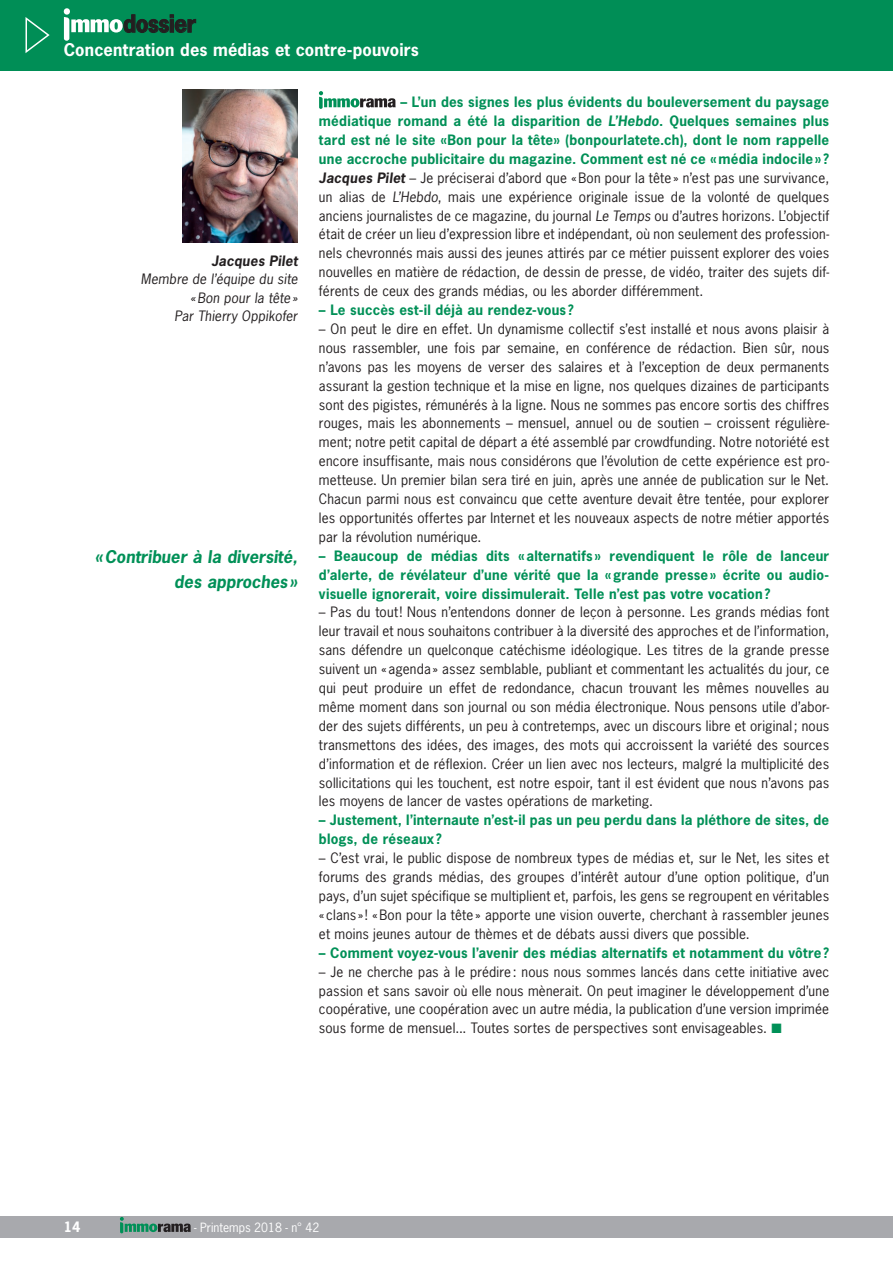
<style>
.page{position:relative;width:893px;height:1263px;background:#fff}
.page>*{position:absolute;margin:0;border:0;box-sizing:border-box;transform-origin:0 0}
.t1{font:700 22.5px "News Gothic Std";letter-spacing:-.02em;color:#231f20}
.t2{font:700 16.5px "News Gothic Std";letter-spacing:.01em;color:#fff}
.t3{font:italic 700 16.5px/25.5px "News Gothic Std";color:#009057;text-align:right}
.t4{font:13.5px/18.9px "News Gothic Std";letter-spacing:.015em;color:#231f20;text-align:justify}
.t5{font:700 13.5px/18.9px "News Gothic Std";letter-spacing:.02em;color:#009057;text-align:justify}
.t6{font:italic 13.5px/18.3px "News Gothic Std";letter-spacing:.015em;color:#231f20;text-align:right}
.t7{font:italic 700 13.5px "News Gothic Std";letter-spacing:.015em;color:#231f20}
.t8{font:700 13.5px "News Gothic Std";color:#fff}
.t9{font:12px "News Gothic Std";color:#fff}
.s1{font-weight:700;color:#009057}
.s2{font-weight:700;font-style:italic;color:#009057}
.s3{font-weight:700;font-style:italic}
.s4{font-style:italic}
.s5{color:#009057}
</style>
<div class="page">
<div style="left:0;top:1216px;width:893px;height:21px;background:#a8a9ad"></div>
<svg style="left:120px;top:1217px;width:71px;height:16px"></svg>
<div style="left:0;top:0;width:892px;height:70px;background:#008e56"></div>
<div style="left:64px;top:8px;width:6px;height:7px;background:#fff;border-radius:50%"></div>
<svg style="left:64px;top:14px;width:132px;height:27px"></svg>
<svg style="left:25px;top:17px;width:25px;height:36px"></svg>
<svg style="left:319px;top:91px;width:77px;height:18px"></svg>
<img style="left:183px;top:89px;width:115px;height:153px">
<h1 class="t1" style="left:123px;top:9px;width:74px">dossier</h1>
<p class="t2" style="left:64px;top:38px;width:357px">Concentration des médias et contre-pouvoirs</p>
<p class="t4" style="left:319px;top:92px;width:512px;text-indent:81px"><span class="s1">– L’un des signes les plus évidents du bouleversement du paysage médiatique romand a été la disparition de</span> <span class="s2">L’Hebdo</span><span class="s1">. Quelques semaines plus tard est né le site «Bon pour la tête» (bonpourlatete.ch), dont le nom rappelle une accroche publicitaire du magazine. Comment est né ce «média indocile»?<br></span><span class="s3">Jacques Pilet</span> – Je préciserai d’abord que «Bon pour la tête» n’est pas une survivance, un alias de <span class="s4">L’Hebdo</span>, mais une expérience originale issue de la volonté de quelques anciens journalistes de ce magazine, du journal <span class="s4">Le Temps</span> ou d’autres horizons. L’objectif était de créer un lieu d’expression libre et indépendant, où non seulement des profession&shy;nels chevronnés mais aussi des jeunes attirés par ce métier puissent explorer des voies nouvelles en matière de rédaction, de dessin de presse, de vidéo, traiter des sujets dif&shy;férents de ceux des grands médias, ou les aborder différemment.</p>
<p class="t5" style="left:319px;top:300px;width:256px">– Le succès est-il déjà au rendez-vous?</p>
<p class="t4" style="left:319px;top:319px;width:512px">– On peut le dire en effet. Un dynamisme collectif s’est installé et nous avons plaisir à nous rassembler, une fois par semaine, en conférence de rédaction. Bien sûr, nous n’avons pas les moyens de verser des salaires et à l’exception de deux permanents assurant la gestion technique et la mise en ligne, nos quelques dizaines de participants sont des pigistes, rémunérés à la ligne. Nous ne sommes pas encore sortis des chiffres rouges, mais les abonnements – mensuel, annuel ou de soutien – croissent régulière&shy;ment; notre petit capital de départ a été assemblé par crowdfunding. Notre notoriété est encore insuffisante, mais nous considérons que l’évolution de cette expérience est pro&shy;metteuse. Un premier bilan sera tiré en juin, après une année de publication sur le Net.<br>Chacun parmi nous est convaincu que cette aventure devait être tentée, pour explorer les opportunités offertes par Internet et les nouveaux aspects de notre métier apportés par la révolution numérique.</p>
<p class="t5" style="left:319px;top:546px;width:512px">– Beaucoup de médias dits «alternatifs» revendiquent le rôle de lanceur d’alerte, de révélateur d’une vérité que la «grande presse» écrite ou audio&shy;visuelle ignorerait, voire dissimulerait. Telle n’est pas votre vocation?</p>
<p class="t4" style="left:319px;top:603px;width:512px">– Pas du tout! Nous n’entendons donner de leçon à personne. Les grands médias font leur travail et nous souhaitons contribuer à la diversité des approches et de l’information, sans défendre un quelconque catéchisme idéologique. Les titres de la grande presse suivent un «agenda» assez semblable, publiant et commentant les actualités du jour, ce qui peut produire un effet de redondance, chacun trouvant les mêmes nouvelles au même moment dans son journal ou son média électronique. Nous pensons utile d’abor&shy;der des sujets différents, un peu à contretemps, avec un discours libre et original; nous transmettons des idées, des images, des mots qui accroissent la variété des sources d’information et de réflexion. Créer un lien avec nos lecteurs, malgré la multiplicité des sollicitations qui les touchent, est notre espoir, tant il est évident que nous n’avons pas les moyens de lancer de vastes opérations de marketing.</p>
<p class="t5" style="left:319px;top:811px;width:512px">– Justement, l’internaute n’est-il pas un peu perdu dans la pléthore de sites, de blogs, de réseaux?</p>
<p class="t4" style="left:319px;top:848px;width:512px">– C’est vrai, le public dispose de nombreux types de médias et, sur le Net, les sites et forums des grands médias, des groupes d’intérêt autour d’une option politique, d’un pays, d’un sujet spécifique se multiplient et, parfois, les gens se regroupent en véritables «clans » ! «Bon pour la tête» apporte une vision ouverte, cherchant à rassembler jeunes et moins jeunes autour de thèmes et de débats aussi divers que possible.</p>
<p class="t5" style="left:319px;top:943px;width:512px">– Comment voyez-vous l’avenir des médias alternatifs et notamment du vôtre?</p>
<p class="t4" style="left:319px;top:962px;width:512px">– Je ne cherche pas à le prédire: nous nous sommes lancés dans cette initiative avec passion et sans savoir où elle nous mènerait. On peut imaginer le développement d’une coopérative, une coopération avec un autre média, la publication d’une version imprimée sous forme de mensuel... Toutes sortes de perspectives sont envisageables. <span class="s5">■</span></p>
<p class="t7" style="left:211px;top:252px;width:88px">Jacques Pilet</p>
<p class="t6" style="left:141px;top:270px;width:158px">Membre de l’équipe du site «Bon pour la tête»<br>Par Thierry Oppikofer</p>
<p class="t3" style="left:95px;top:544px;width:204px">«Contribuer à la diversité, des approches »</p>
<p class="t8" style="left:64px;top:1218px;width:18px">14</p>
<p class="t9" style="left:194px;top:1219px;width:127px">- Printemps 2018 - n° 42</p>
</div>
